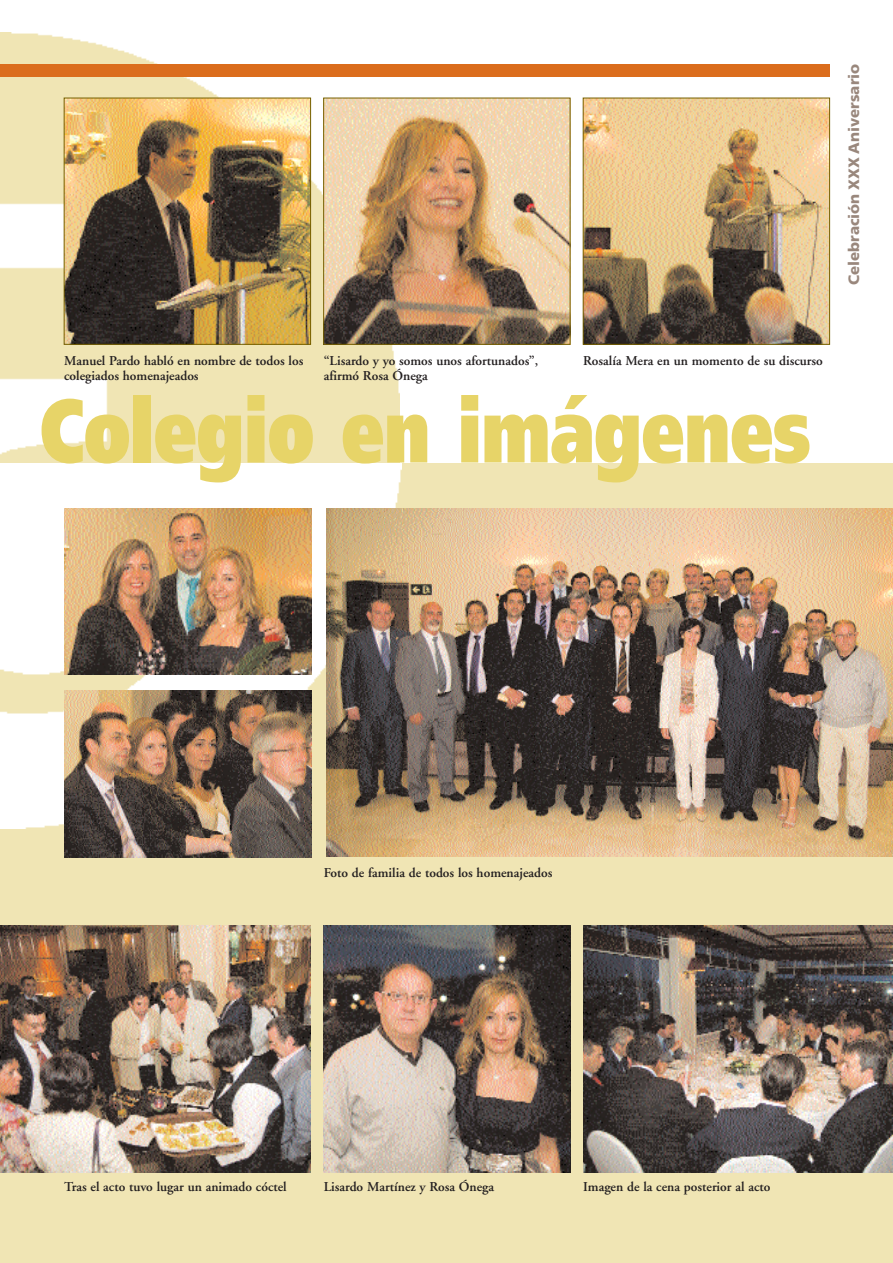
<style>
.page{position:relative;width:893px;height:1263px;background:#fff}
.page>*{position:absolute;margin:0;border:0;box-sizing:border-box;transform-origin:0 0}
.t1{font:900 90px "Frutiger";color:#e7d468;scale:.75 1}
.t2{font:900 15px "Frutiger";color:#99877c}
.t3{font:600 13.5px/15px "Adobe Garamond";color:#231f20}
</style>
<div class="page">
<div style="left:0;top:386px;width:892px;height:877px;background:#f0e5b4"></div>
<img style="left:0;top:463px;width:401px;height:366px">
<div style="left:0;top:0;width:892px;height:463px;background:#fff"></div>
<img style="left:0;top:32px;width:399px;height:431px">
<div style="left:0;top:64px;width:830px;height:13px;background:#db6d1d"></div>
<img style="left:66px;top:100px;width:243px;height:242px">
<div style="left:64px;top:98px;width:247px;height:246px;border:1px solid #766000"></div>
<img style="left:325px;top:100px;width:243px;height:242px">
<div style="left:323px;top:98px;width:247px;height:246px;border:1px solid #766000"></div>
<img style="left:585px;top:100px;width:242px;height:242px">
<div style="left:583px;top:98px;width:246px;height:246px;border:1px solid #766000"></div>
<img style="left:0;top:925px;width:311px;height:247px">
<img style="left:324px;top:925px;width:246px;height:247px">
<img style="left:583px;top:925px;width:309px;height:247px">
<img style="left:326px;top:508px;width:566px;height:348px">
<img style="left:64px;top:508px;width:247px;height:167px">
<img style="left:64px;top:690px;width:247px;height:168px">
<p class="t2" style="left:847px;top:285px;width:223px;rotate:-90deg">Celebración XXX Aniversario</p>
<p class="t3" style="left:64px;top:354px;width:241px">Manuel Pardo habló en nombre de todos los colegiados homenajeados</p>
<p class="t3" style="left:324px;top:354px;width:216px">“Lisardo y yo somos unos afortunados”, afirmó Rosa Ónega</p>
<p class="t3" style="left:583px;top:354px;width:241px">Rosalía Mera en un momento de su discurso</p>
<h1 class="t1" style="left:40px;top:395px;width:1028px">Colegio en imágenes</h1>
<p class="t3" style="left:324px;top:866px;width:230px">Foto de familia de todos los homenajeados</p>
<p class="t3" style="left:64px;top:1180px;width:224px">Tras el acto tuvo lugar un animado cóctel</p>
<p class="t3" style="left:324px;top:1180px;width:172px">Lisardo Martínez y Rosa Ónega</p>
<p class="t3" style="left:583px;top:1180px;width:189px">Imagen de la cena posterior al acto</p>
</div>
